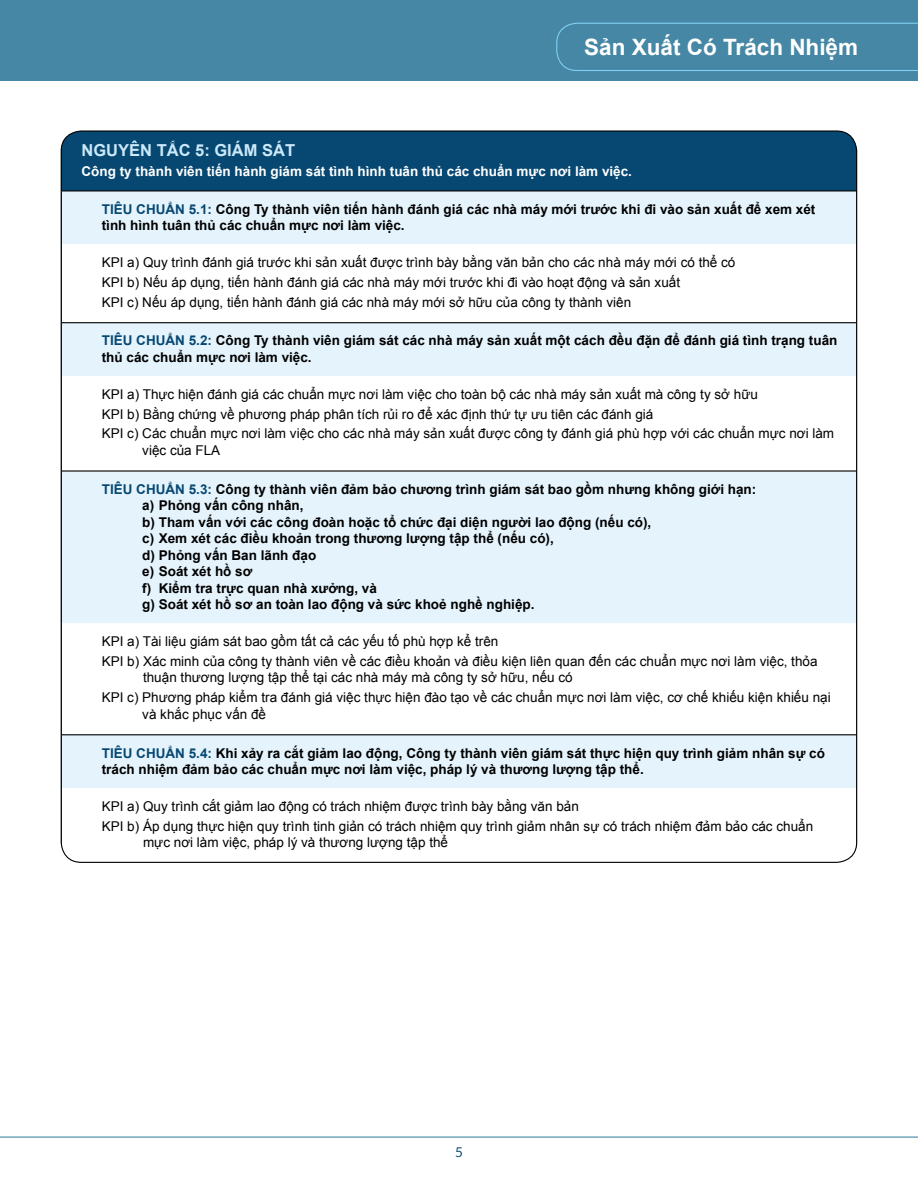
<style>
.page{position:relative;width:918px;height:1188px;background:#fff}
.page>*{position:absolute;margin:0;border:0;box-sizing:border-box;transform-origin:0 0}
.t1{font:700 22.5px "Arial";color:#fff}
.t2{font:700 16.5px "Arial";color:#cce9fa}
.t3{font:13.5px/19.8px "Arial";color:#000}
.t4{font:700 13.5px/16.5px "Arial";color:#000}
.t5{font:700 13.5px "Arial";color:#fff}
.t6{font:13.5px "Lato";color:#074872}
.s1{color:#074872}
</style>
<div class="page">
<div style="left:0;top:0;width:918px;height:81px;background:#4587a4"></div>
<hr style="left:0;top:1137px;width:918px;height:1px;background:#4587a4">
<svg style="left:556px;top:23px;width:362px;height:48px"></svg>
<div style="left:61px;top:131px;width:796px;height:60px;background:#074872"></div>
<div style="left:63px;top:191px;width:792px;height:53px;background:#e4f3fc"></div>
<svg style="left:62px;top:323px;width:794px;height:539px"></svg>
<hr style="left:61px;top:131px;width:796px;height:1px;background:#000">
<hr style="left:61px;top:131px;width:1px;height:59px;background:#000">
<hr style="left:61px;top:788px;width:1px;height:74px;background:#000">
<hr style="left:856px;top:788px;width:1px;height:74px;background:#000">
<hr style="left:61px;top:190px;width:796px;height:1px;background:#000">
<hr style="left:61px;top:322px;width:796px;height:1px;background:#000">
<hr style="left:61px;top:470px;width:796px;height:2px;background:#000">
<hr style="left:61px;top:734px;width:796px;height:1px;background:#000">
<hr style="left:61px;top:863px;width:796px;height:1px;background:#000">
<hr style="left:856px;top:131px;width:1px;height:59px;background:#000">
<h1 class="t1" style="left:584px;top:32px;width:275px">Sản Xuất Có Trách Nhiệm</h1>
<p class="t2" style="left:82px;top:139px;width:215px">Nguyên Tắc 5: Giám sát</p>
<p class="t5" style="left:82px;top:162px;width:552px">Công ty thành viên tiến hành giám sát tình hình tuân thủ các chuẩn mực nơi làm việc.</p>
<p class="t4" style="left:102px;top:201px;width:715px"><span class="s1">Tiêu Chuẩn 5.1:</span> Công Ty thành viên tiến hành đánh giá các nhà máy mới trước khi đi vào sản xuất để xem xét tình hình tuân thủ các chuẩn mực nơi làm việc.</p>
<p class="t3" style="left:102px;top:253px;width:635px">KPI a) Quy trình đánh giá trước khi sản xuất được trình bày bằng văn bản cho các nhà máy mới có thể có<br>KPI b) Nếu áp dụng, tiến hành đánh giá các nhà máy mới trước khi đi vào hoạt động và sản xuất<br>KPI c) Nếu áp dụng, tiến hành đánh giá các nhà máy mới sở hữu của công ty thành viên</p>
<p class="t4" style="left:102px;top:333px;width:737px"><span class="s1">Tiêu Chuẩn 5.2:</span> Công Ty thành viên giám sát các nhà máy sản xuất một cách đều đặn để đánh giá tình trạng tuân thủ các chuẩn mực nơi làm việc.</p>
<p class="t3" style="left:102px;top:384px;width:734px">KPI a) Thực hiện đánh giá các chuẩn mực nơi làm việc cho toàn bộ các nhà máy sản xuất mà công ty sở hữu<br>KPI b) Bằng chứng về phương pháp phân tích rủi ro để xác định thứ tự ưu tiên các đánh giá<br>KPI c) Các chuẩn mực nơi làm việc cho các nhà máy sản xuất được công ty đánh giá phù hợp với các chuẩn mực nơi làm</p>
<p class="t3" style="left:142px;top:440px;width:80px">việc của FLA</p>
<p class="t4" style="left:142px;top:481px;width:616px;text-indent:-40px"><span class="s1">Tiêu Chuẩn 5.3:</span> Công ty thành viên đảm bảo chương trình giám sát bao gồm nhưng không giới hạn: a) Phỏng vấn công nhân,<br>b) Tham vấn với các công đoàn hoặc tổ chức đại diện người lao động (nếu có),<br>c) Xem xét các điều khoản trong thương lượng tập thể (nếu có),<br>d) Phỏng vấn Ban lãnh đạo<br>e) Soát xét hồ sơ<br>f) Kiểm tra trực quan nhà xưởng, và<br>g) Soát xét hồ sơ an toàn lao động và sức khoẻ nghề nghiệp.</p>
<p class="t3" style="left:102px;top:632px;width:717px">KPI a) Tài liệu giám sát bao gồm tất cả các yếu tố phù hợp kể trên<br>KPI b) Xác minh của công ty thành viên về các điều khoản và điều kiện liên quan đến các chuẩn mực nơi làm việc, thỏa</p>
<p class="t3" style="left:102px;top:668px;width:730px;text-indent:41px">thuận thương lượng tập thể tại các nhà máy mà công ty sở hữu, nếu có<br>KPI c) Phương pháp kiểm tra đánh giá việc thực hiện đào tạo về các chuẩn mực nơi làm việc, cơ chế khiếu kiện khiếu nại</p>
<p class="t3" style="left:142px;top:704px;width:125px">và khắc phục vấn đề</p>
<p class="t4" style="left:102px;top:745px;width:725px"><span class="s1">Tiêu Chuẩn 5.4:</span> Khi xảy ra cắt giảm lao động, Công ty thành viên giám sát thực hiện quy trình giảm nhân sự có trách nhiệm đảm bảo các chuẩn mực nơi làm việc, pháp lý và thương lượng tập thể.</p>
<p class="t3" style="left:102px;top:796px;width:713px">KPI a) Quy trình cắt giảm lao động có trách nhiệm được trình bày bằng văn bản<br>KPI b) Áp dụng thực hiện quy trình tinh giản có trách nhiệm quy trình giảm nhân sự có trách nhiệm đảm bảo các chuẩn</p>
<p class="t3" style="left:143px;top:833px;width:307px">mực nơi làm việc, pháp lý và thương lượng tập thể</p>
<p class="t6" style="left:455px;top:1145px;width:9px">5</p>
</div>
